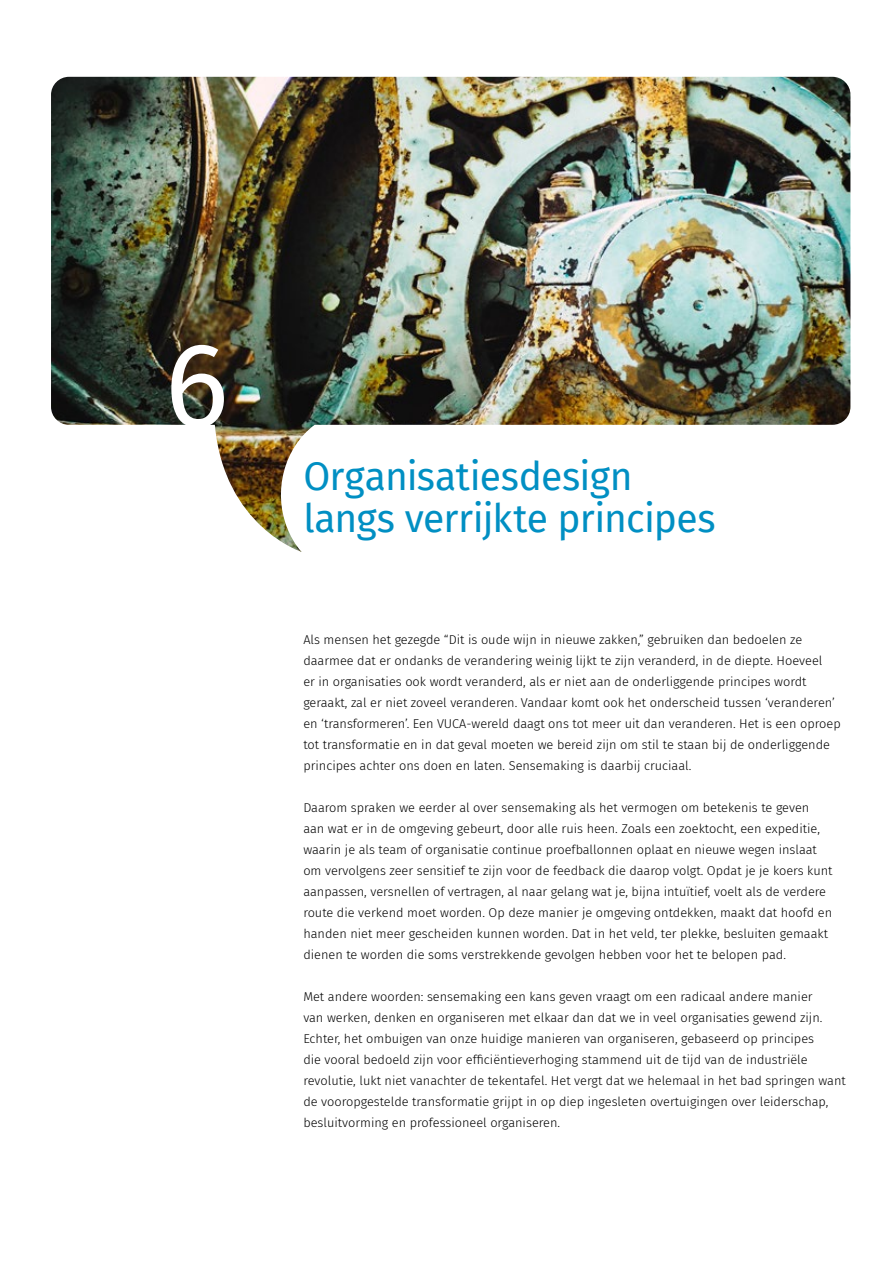
<style>
.page{position:relative;width:893px;height:1263px;background:#fff}
.page>*{position:absolute;margin:0;border:0;box-sizing:border-box;transform-origin:0 0}
.t1{font:120px "Fira Sans";color:#fff}
.t2{font:39px/42px "Fira Sans";letter-spacing:-.02em;color:#008fc3}
.t3{font:300 12.75px/21px "Fira Sans";color:#000}
</style>
<div class="page">
<img style="left:51px;top:77px;width:799px;height:475px">
<h1 class="t1" style="left:165px;top:294px;width:65px">6</h1>
<h2 class="t2" style="left:303px;top:455px;width:414px">Organisatiesdesign langs verrijkte principes</h2>
<p class="t3" style="left:303px;top:629px;width:539px">Als mensen het gezegde “Dit is oude wijn in nieuwe zakken,” gebruiken dan bedoelen ze daarmee dat er ondanks de verandering weinig lijkt te zijn veranderd, in de diepte. Hoeveel<br>er in organisaties ook wordt veranderd, als er niet aan de onderliggende principes wordt geraakt, zal er niet zoveel veranderen. Vandaar komt ook het onderscheid tussen ‘veranderen’ en ‘transformeren’. Een VUCA-wereld daagt ons tot meer uit dan veranderen. Het is een oproep tot transformatie en in dat geval moeten we bereid zijn om stil te staan bij de onderliggende principes achter ons doen en laten. Sensemaking is daarbij cruciaal.</p>
<p class="t3" style="left:303px;top:797px;width:531px">Daarom spraken we eerder al over sensemaking als het vermogen om betekenis te geven aan wat er in de omgeving gebeurt, door alle ruis heen. Zoals een zoektocht, een expeditie, waarin je als team of organisatie continue proefballonnen oplaat en nieuwe wegen inslaat om vervolgens zeer sensitief te zijn voor de feedback die daarop volgt. Opdat je je koers kunt aanpassen, versnellen of vertragen, al naar gelang wat je, bijna intuïtief, voelt als de verdere route die verkend moet worden. Op deze manier je omgeving ontdekken, maakt dat hoofd en handen niet meer gescheiden kunnen worden. Dat in het veld, ter plekke, besluiten gemaakt dienen te worden die soms verstrekkende gevolgen hebben voor het te belopen pad.</p>
<p class="t3" style="left:303px;top:986px;width:544px">Met andere woorden: sensemaking een kans geven vraagt om een radicaal andere manier<br>van werken, denken en organiseren met elkaar dan dat we in veel organisaties gewend zijn.<br>Echter, het ombuigen van onze huidige manieren van organiseren, gebaseerd op principes<br>die vooral bedoeld zijn voor efficiëntieverhoging stammend uit de tijd van de industriële revolutie, lukt niet vanachter de tekentafel. Het vergt dat we helemaal in het bad springen want de vooropgestelde transformatie grijpt in op diep ingesleten overtuigingen over leiderschap, besluitvorming en professioneel organiseren.</p>
</div>
